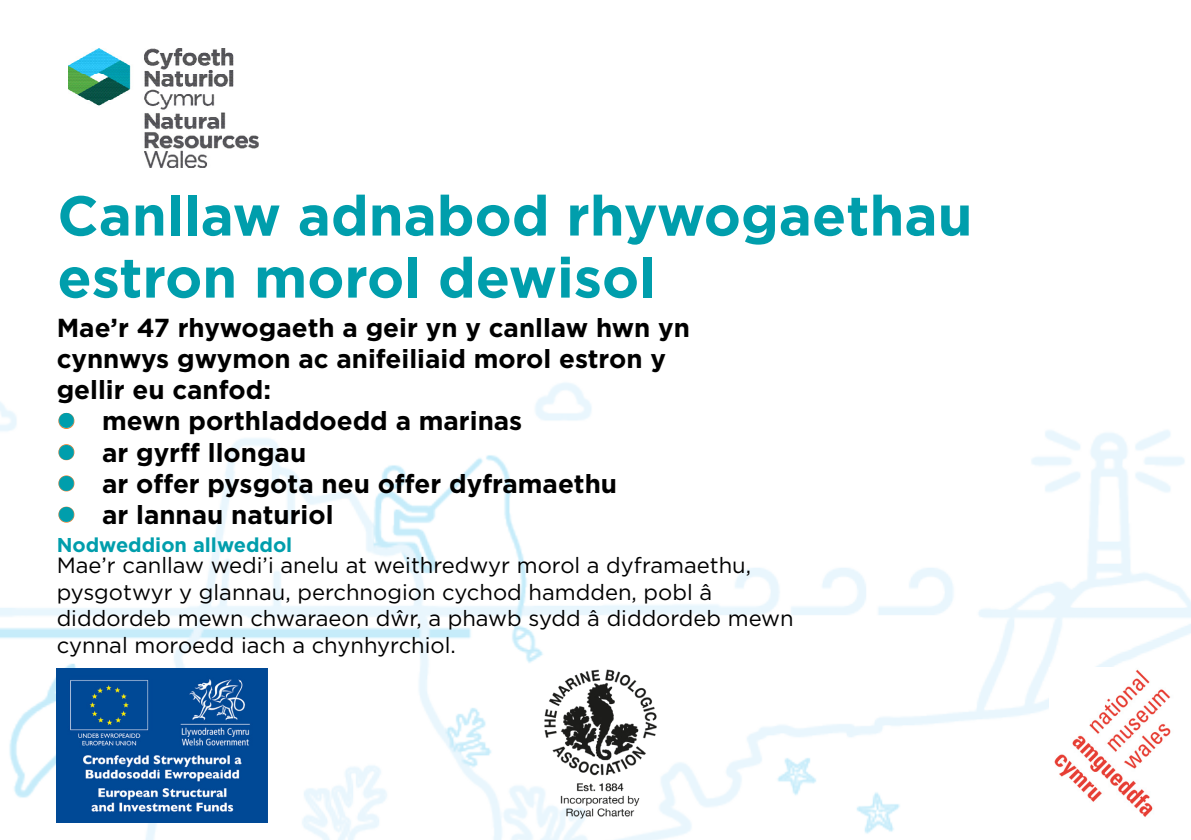
<style>
.page{position:relative;width:1191px;height:840px;background:#fff}
.page>*{position:absolute;margin:0;border:0;box-sizing:border-box;transform-origin:0 0}
.t1{font:700 56px/62px "Gotham";color:#009eac}
.t2{font:700 26px/31.2px "Gotham";color:#000}
.t3{font:22px/26.4px "Gotham";color:#000}
.t4{font:700 20px "Gotham";color:#009eac}
.s1{color:#f58231}
</style>
<div class="page">
<img style="left:0;top:48px;width:1191px;height:791px">
<img style="left:525px;top:665px;width:140px;height:156px">
<img style="left:68px;top:49px;width:190px;height:118px">
<img style="left:57px;top:668px;width:211px;height:153px">
<img style="left:1049px;top:666px;width:124px;height:157px">
<h1 class="t1" style="left:57px;top:184px;width:916px">Canllaw adnabod rhywogaethau estron morol dewisol</h1>
<p class="t2" style="left:57px;top:311px;width:635px">Mae’r 47 rhywogaeth a geir yn y canllaw hwn yn cynnwys gwymon ac anifeiliaid morol estron y gellir eu canfod:</p>
<p class="t2" style="left:57px;top:405px;width:467px"><span class="s1">●</span> mewn porthladdoedd a marinas</p>
<p class="t2" style="left:57px;top:436px;width:251px"><span class="s1">●</span> ar gyrff llongau</p>
<p class="t2" style="left:57px;top:467px;width:562px"><span class="s1">●</span> ar offer pysgota neu offer dyframaethu</p>
<p class="t2" style="left:57px;top:499px;width:278px"><span class="s1">●</span> ar lannau naturiol</p>
<p class="t3" style="left:57px;top:551px;width:738px">Mae’r canllaw wedi’i anelu at weithredwyr morol a dyframaethu, pysgotwyr y glannau, perchnogion cychod hamdden, pobl â diddordeb mewn chwaraeon dŵr, a phawb sydd â diddordeb mewn cynnal moroedd iach a chynhyrchiol.</p>
<p class="t4" style="left:57px;top:531px;width:237px">Nodweddion allweddol</p>
</div>
